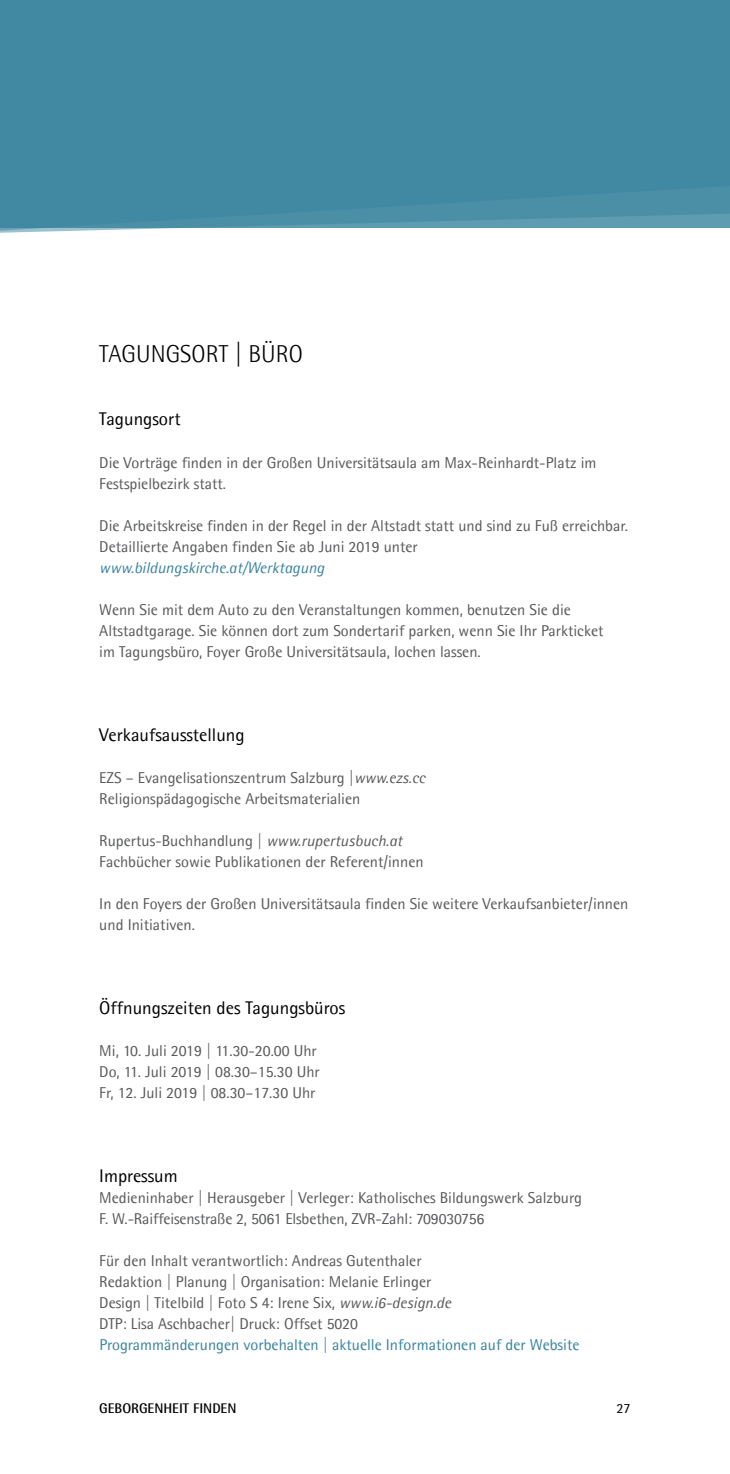
<style>
.page{position:relative;width:730px;height:1474px;background:#fff}
.page>*{position:absolute;margin:0;border:0;box-sizing:border-box;transform-origin:0 0}
.t1{font:300 24.5px "Agfa Rotis Semisans";color:#000}
.t2{font:18.38px "Agfa Rotis Semisans";color:#000}
.t3{font:15.75px/21px "Agfa Rotis Semisans";color:#58595b}
.t4{font:15.75px "Agfa Rotis Semisans";color:#38839e}
.t5{font:italic 15.75px "Agfa Rotis Semisans";color:#38839e}
.t6{font:700 14px "Agfa Rotis Semisans";color:#000}
.t7{font:14px "Agfa Rotis Semisans";color:#000}
.s1{font-style:italic}
</style>
<div class="page">
<svg style="left:0;top:0;width:729px;height:233px;background:#468ca4"></svg>
<h1 class="t1" style="left:99px;top:340px;width:205px">TAGU NGSORT | BÜ RO</h1>
<p class="t2" style="left:99px;top:408px;width:83px">Tagungsort</p>
<p class="t3" style="left:99px;top:451px;width:498px">Die Vorträge finden in der Großen Universitätsaula am Max-Reinhardt-Platz im<br>Festspielbezirk statt.</p>
<p class="t3" style="left:99px;top:514px;width:530px">Die Arbeitskreise finden in der Regel in der Altstadt statt und sind zu Fuß erreichbar.<br>Detaillierte Angaben finden Sie ab Juni 2019 unter</p>
<p class="t5" style="left:99px;top:557px;width:226px">www.bildungskirche.at/Werktagung</p>
<p class="t3" style="left:99px;top:598px;width:505px">Wenn Sie mit dem Auto zu den Veranstaltungen kommen, benutzen Sie die<br>Altstadtgarage. Sie können dort zum Sondertarif parken, wenn Sie Ihr Parkticket im Tagungsbüro, Foyer Große Universitätsaula, lochen lassen.</p>
<p class="t2" style="left:99px;top:723px;width:147px">Verkaufsausstellung</p>
<p class="t3" style="left:99px;top:766px;width:327px">EZS – Evangelisationszentrum Salzburg |<span class="s1">www.ezs.cc<br></span>Religionspädagogische Arbeitsmaterialien</p>
<p class="t3" style="left:99px;top:829px;width:325px">Rupertus-Buchhandlung | <span class="s1">www.rupertusbuch.at<br></span>Fachbücher sowie Publikationen der Referent/innen</p>
<p class="t3" style="left:99px;top:892px;width:530px">In den Foyers der Großen Universitätsaula finden Sie weitere Verkaufsanbieter/innen und Initiativen.</p>
<p class="t2" style="left:99px;top:996px;width:247px">Öffnungszeiten des Tagungsbüros</p>
<p class="t3" style="left:99px;top:1039px;width:222px">Mi, 10. Juli 2019 | 11.30-20.00 Uhr<br>Do, 11. Juli 2019 | 08.30–15.30 Uhr<br>Fr, 12. Juli 2019 | 08.30–17.30 Uhr</p>
<p class="t2" style="left:99px;top:1164px;width:80px">Impressum</p>
<p class="t3" style="left:99px;top:1186px;width:484px">Medieninhaber | Herausgeber | Verleger: Katholisches Bildungswerk Salzburg<br>F. W.-Raiffeisenstraße 2, 5061 Elsbethen, ZVR-Zahl: 709030756</p>
<p class="t3" style="left:99px;top:1249px;width:353px">Für den Inhalt verantwortlich: Andreas Gutenthaler Redaktion | Planung | Organisation: Melanie Erlinger Design | Titelbild | Foto S 4: Irene Six, <span class="s1">www.i6-design.de </span>DTP: Lisa Aschbacher| Druck: Offset 5020</p>
<p class="t4" style="left:99px;top:1335px;width:481px">Programmänderungen vorbehalten | aktuelle Informationen auf der Website</p>
<p class="t6" style="left:99px;top:1399px;width:139px">GEBORGENHEIT FINDEN</p>
<p class="t7" style="left:616px;top:1399px;width:16px">27</p>
</div>
